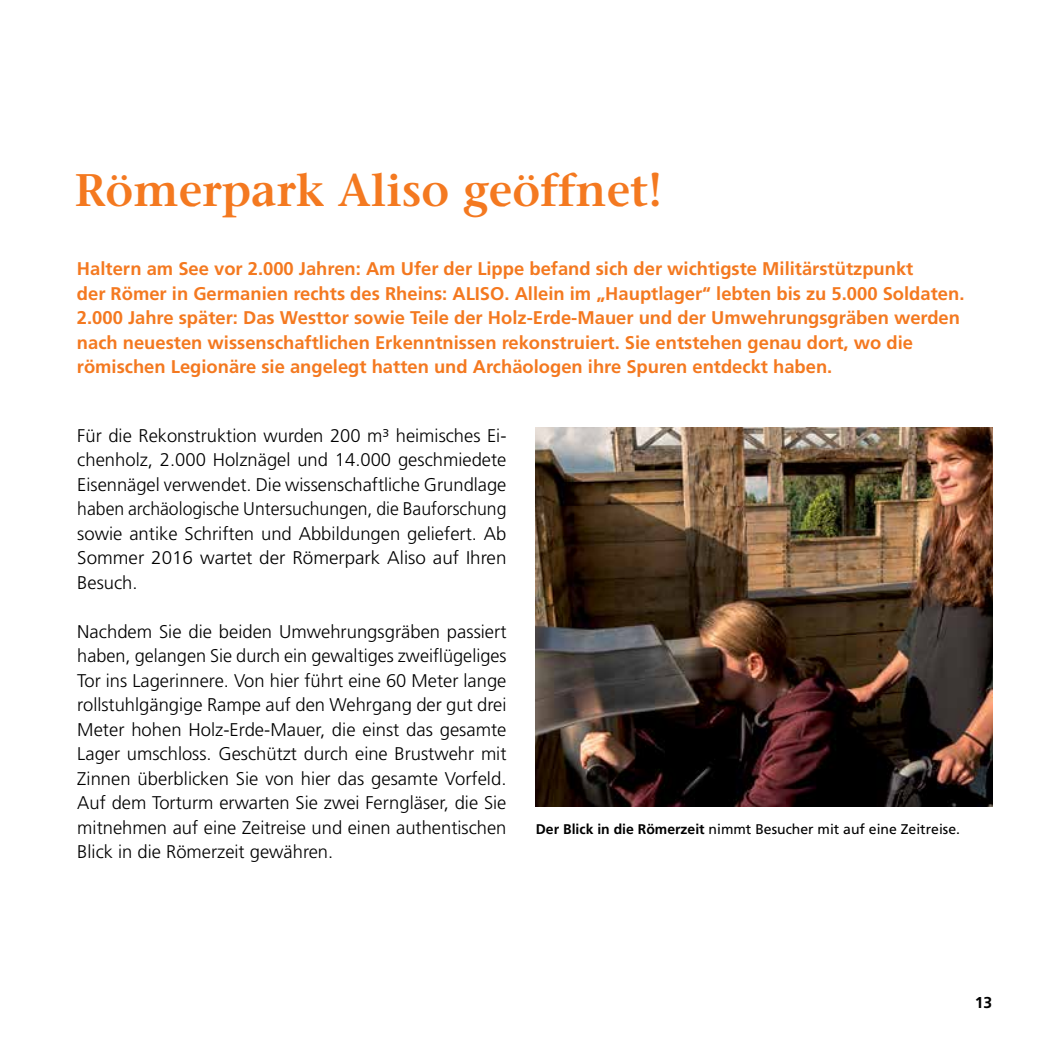
<style>
.page{position:relative;width:1042px;height:1042px;background:#fff}
.page>*{position:absolute;margin:0;border:0;box-sizing:border-box;transform-origin:0 0}
.t1{font:600 45.5px "Stone Serif";color:#f47920}
.t2{font:300 18.38px/24.5px "Frutiger LT";color:#000;text-align:justify}
.t3{font:700 18.38px/24.5px "Frutiger LT";color:#f47920}
.t4{font:700 15.75px "Frutiger";color:#000}
.t5{font:14px "Frutiger LT";color:#000}
.s1{font-weight:700}
</style>
<div class="page">
<img style="left:536px;top:428px;width:456px;height:379px">
<h1 class="t1" style="left:74px;top:162px;width:589px">Römerpark Aliso geöffnet!</h1>
<p class="t3" style="left:77px;top:257px;width:889px">Haltern am See vor 2.000 Jahren: Am Ufer der Lippe befand sich der wichtigste Militärstützpunkt<br>der Römer in Germanien rechts des Rheins: ALISO. Allein im „Hauptlager“ lebten bis zu 5.000 Soldaten.<br>2.000 Jahre später: Das Westtor sowie Teile der Holz-Erde-Mauer und der Umwehrungsgräben werden nach neuesten wissenschaftlichen Erkenntnissen rekonstruiert. Sie entstehen genau dort, wo die römischen Legionäre sie angelegt hatten und Archäologen ihre Spuren entdeckt haben.</p>
<p class="t2" style="left:77px;top:423px;width:431px">Für die Rekonstruktion wurden 200 m³ heimisches Ei&shy;chenholz, 2.000 Holznägel und 14.000 geschmiedete Eisennägel verwendet. Die wissenschaftliche Grundlage haben archäologische Untersuchungen, die Bauforschung sowie antike Schriften und Abbildungen geliefert. Ab Sommer 2016 wartet der Römerpark Aliso auf Ihren Besuch.</p>
<p class="t2" style="left:77px;top:619px;width:431px">Nachdem Sie die beiden Umwehrungsgräben passiert haben, gelangen Sie durch ein gewaltiges zweiflügeliges Tor ins Lagerinnere. Von hier führt eine 60 Meter lange rollstuhlgängige Rampe auf den Wehrgang der gut drei Meter hohen Holz-Erde-Mauer, die einst das gesamte Lager umschloss. Geschützt durch eine Brustwehr mit Zinnen überblicken Sie von hier das gesamte Vorfeld.<br>Auf dem Torturm erwarten Sie zwei Ferngläser, die Sie mitnehmen auf eine Zeitreise und einen authentischen Blick in die Römerzeit gewähren.</p>
<p class="t5" style="left:536px;top:821px;width:426px"><span class="s1">Der Blick in die Römerzeit</span> nimmt Besucher mit auf eine Zeitreise.</p>
<p class="t4" style="left:975px;top:993px;width:19px">13</p>
</div>
